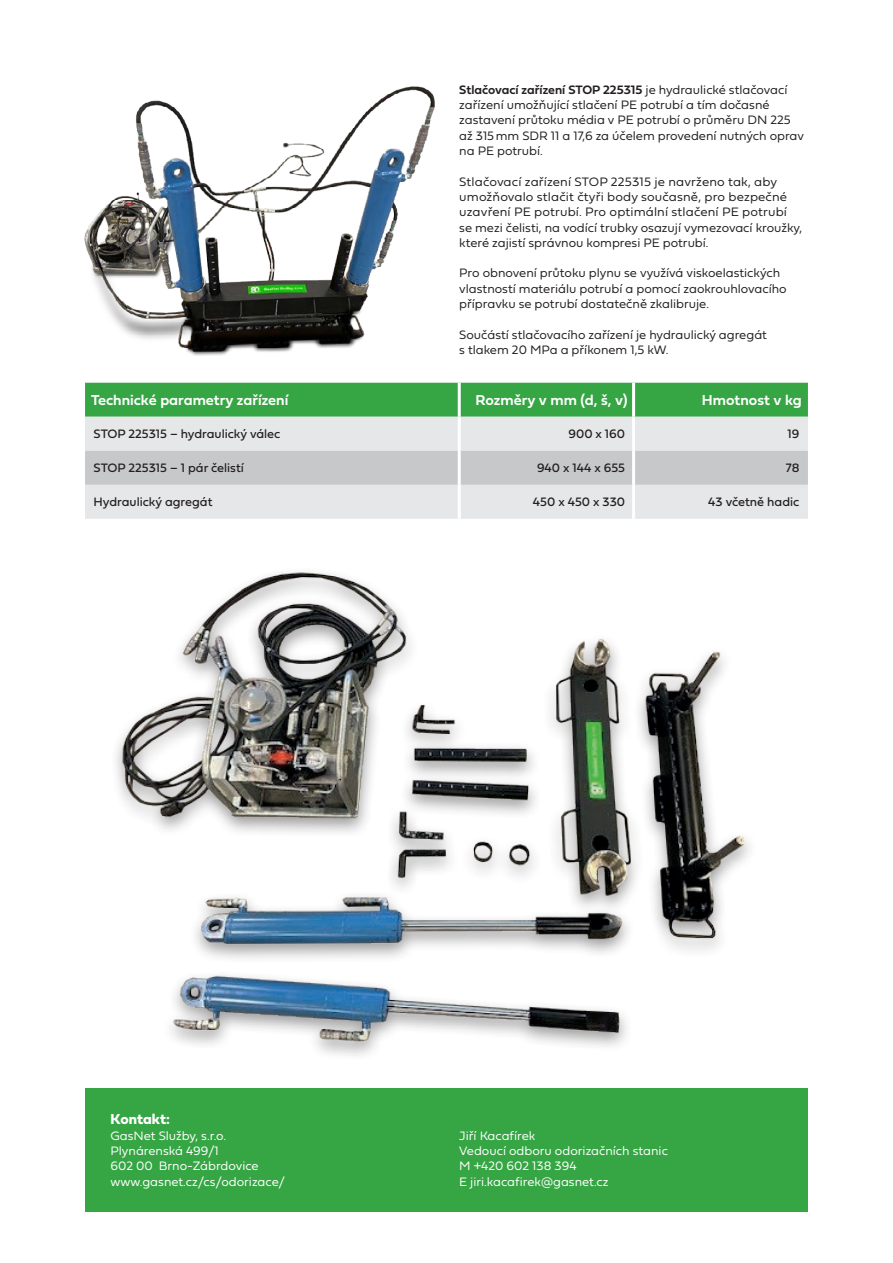
<style>
.page{position:relative;width:893px;height:1263px;background:#fff}
.page>*{position:absolute;margin:0;border:0;box-sizing:border-box;transform-origin:0 0}
.t1{font:15px "Fieldwork Geo Demibold";color:#fff}
.t2{font:15px "Fieldwork Geo Bold";letter-spacing:-.005em;color:#fff}
.t3{font:12.75px/15.3px "Fieldwork Geo Light";color:#231f20}
.t4{font:12.75px/15.3px "Fieldwork Geo Light";color:#fff}
.t5{font:12.75px "Fieldwork Geo Regular";color:#231f20}
.t6{font:12.75px "Fieldwork Geo Demibold";color:#231f20}
.s1{font-family:"Fieldwork Geo Light"}
</style>
<div class="page">
<div style="left:85px;top:1089px;width:723px;height:123px;background:#35a643"></div>
<img style="left:84px;top:86px;width:351px;height:270px">
<img style="left:115px;top:572px;width:635px;height:481px">
<div style="left:85px;top:383px;width:723px;height:34px;background:#35a643"></div>
<div style="left:85px;top:417px;width:723px;height:102px;background:#e6e7e9"></div>
<div style="left:85px;top:451px;width:723px;height:34px;background:#c7c8ca"></div>
<hr style="left:458px;top:383px;width:3px;height:34px;background:#fff">
<hr style="left:632px;top:383px;width:3px;height:34px;background:#fff">
<hr style="left:458px;top:417px;width:3px;height:34px;background:#fff">
<hr style="left:632px;top:417px;width:3px;height:34px;background:#fff">
<hr style="left:458px;top:451px;width:3px;height:34px;background:#fff">
<hr style="left:632px;top:451px;width:3px;height:34px;background:#fff">
<hr style="left:458px;top:485px;width:3px;height:34px;background:#fff">
<hr style="left:632px;top:485px;width:3px;height:34px;background:#fff">
<p class="t6" style="left:459px;top:80px;width:330px">Stlačovací zařízení STOP 225315 <span class="s1">je hydraulické stlačovací</span></p>
<p class="t3" style="left:459px;top:97px;width:346px">zařízení umožňující stlačení PE potrubí a tím dočasné zastavení průtoku média v PE potrubí o průměru DN 225 až 315mm SDR 11 a 17,6 za účelem provedení nutných oprav na PE potrubí.</p>
<p class="t3" style="left:459px;top:173px;width:345px">Stlačovací zařízení STOP 225315 je navrženo tak, aby umožňovalo stlačit čtyři body současně, pro bezpečné uzavření PE potrubí. Pro optimální stlačení PE potrubí se mezi čelisti, na vodící trubky osazují vymezovací kroužky, které zajistí správnou kompresi PE potrubí.</p>
<p class="t3" style="left:459px;top:265px;width:329px">Pro obnovení průtoku plynu se využívá viskoelastických vlastností materiálu potrubí a pomocí zaokrouhlovacího přípravku se potrubí dostatečně zkalibruje.</p>
<p class="t3" style="left:459px;top:326px;width:309px">Součástí stlačovacího zařízení je hydraulický agregát s tlakem 20 MPa a příkonem 1,5 kW.</p>
<p class="t1" style="left:91px;top:388px;width:199px">Technické parametry zařízení</p>
<p class="t1" style="left:475px;top:388px;width:154px">Rozměry v mm (d, š, v)</p>
<p class="t1" style="left:702px;top:388px;width:101px">Hmotnost v kg</p>
<p class="t5" style="left:94px;top:424px;width:188px">STOP 225315 – hydraulický válec</p>
<p class="t5" style="left:568px;top:424px;width:58px">900 x 160</p>
<p class="t5" style="left:788px;top:424px;width:13px">19</p>
<p class="t5" style="left:94px;top:458px;width:152px">STOP 225315 – 1 pár čelistí</p>
<p class="t5" style="left:537px;top:458px;width:90px">940 x 144 x 655</p>
<p class="t5" style="left:786px;top:458px;width:15px">78</p>
<p class="t5" style="left:94px;top:492px;width:120px">Hydraulický agregát</p>
<p class="t5" style="left:533px;top:492px;width:94px">450 x 450 x 330</p>
<p class="t5" style="left:708px;top:492px;width:93px">43 včetně hadic</p>
<p class="t2" style="left:111px;top:1108px;width:61px">Kontakt:</p>
<p class="t4" style="left:111px;top:1127px;width:176px">GasNet Služby, s.r.o.<br>Plynárenská 499/1<br>602 00 Brno-Zábrdovice www.gasnet.cz/cs/odorizace/</p>
<p class="t4" style="left:459px;top:1127px;width:210px">Jiří Kacafírek<br>Vedoucí odboru odorizačních stanic<br>M +420 602 138 394<br>E jiri.kacafirek@gasnet.cz</p>
</div>
